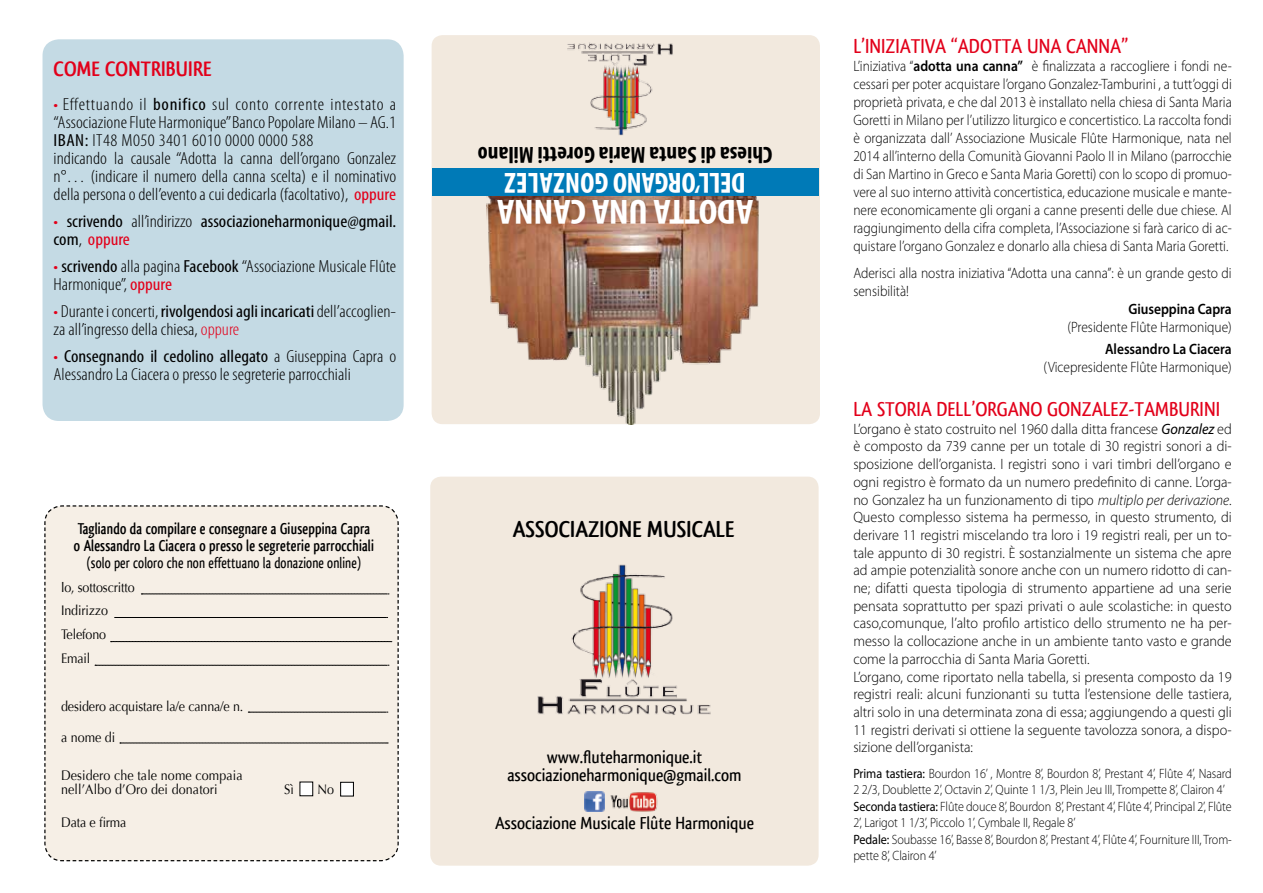
<style>
.page{position:relative;width:1263px;height:893px;background:#fff}
.page>*{position:absolute;margin:0;border:0;box-sizing:border-box;transform-origin:0 0}
.t1{font:700 condensed 35.1px "Myriad Pro";letter-spacing:-.01em;color:#fff;scale:1.1 1}
.t2{font:700 condensed 29.25px "Myriad Pro";letter-spacing:-.01em;color:#fff}
.t3{font:700 24px "Qlassik";color:#000}
.t4{font:700 condensed 23.4px "Myriad Pro";color:#000}
.t5{font:700 21.9px "Qlassik";color:#e2001a}
.t6{font:500 21px "Qlassik";color:#e2001a}
.t7{font:500 18.15px/18.1px "Qlassik";color:#000;text-align:center}
.t8{font:300 condensed 17.55px/18px "Myriad Pro";color:#000;scale:1.1 1}
.t9{font:condensed 17.55px/18px "Myriad Pro";color:#000;scale:1.1 1}
.t10{font:700 16.5px/17.1px "Qlassik";letter-spacing:.01em;color:#000;scale:.85 1}
.t11{font:500 15.9px "Qlassik";letter-spacing:.01em;color:#000;scale:.85 1}
.t12{font:300 15px/17.7px "Myriad Pro";color:#000;scale:.95 1}
.t13{font:300 15px/18px "Myriad Pro";color:#000;text-align:justify;scale:.9 1}
.t14{font:600 15px "Myriad Pro";color:#000;scale:.9 1}
.t15{font:13.8px/23.7px "Optima";letter-spacing:-.01em;color:#000;scale:.9 1}
.t16{font:13.8px/13.8px "Optima";letter-spacing:.01em;color:#000;scale:.9 1}
.t17{font:300 13.5px/16.5px "Myriad Pro";letter-spacing:-.005em;color:#000;scale:.9 1}
.s1{color:#e2001a}
.s2{font-weight:400}
.s3{font-weight:400;color:#e2001a}
.s4{font-weight:300;color:#e2001a}
.s5{font-weight:300}
.s6{font-size:14.55px}
.s7{font-weight:600}
.s8{font-weight:400;font-style:italic}
.s9{font-style:italic}
</style>
<div class="page">
<div style="left:432px;top:35px;width:388px;height:389px;background:#f2e9de;border-radius:11px"></div>
<img style="left:487px;top:195px;width:273px;height:229px">
<div style="left:430px;top:477px;width:389px;height:389px;background:#f2e9de;border-radius:11px"></div>
<img style="left:567px;top:42px;width:106px;height:94px">
<div style="left:432px;top:168px;width:386px;height:27px;background:#007ab7"></div>
<div style="left:44px;top:505px;width:355px;height:357px;background:#f6efe6"></div>
<div style="left:43px;top:39px;width:361px;height:382px;background:#c4dae4;border-radius:16px"></div>
<div style="left:95px;top:526px;width:304px;height:313px;background:#f6efe6"></div>
<img style="left:537px;top:564px;width:174px;height:151px">
<img style="left:584px;top:792px;width:20px;height:20px">
<img style="left:610px;top:792px;width:48px;height:20px">
<h3 class="t5" style="left:54px;top:56px;width:160px">COME CONTRIBUIRE</h3>
<p class="t8" style="left:54px;top:96px;width:313px"><span class="s1">•</span> Effettuando il <span class="s2">bonifico</span> sul conto corrente intestato a “Associazione Flute Harmonique” Banco Popolare Milano – AG.1<br><span class="s2">IBAN:</span> IT48 M050 3401 6010 0000 0000 588<br>indicando la causale “Adotta la canna dell’organo Gonzalez n°… (indicare il numero della canna scelta) e il nominativo della persona o dell’evento a cui dedicarla (facoltativo), <span class="s3">oppure</span></p>
<p class="t9" style="left:54px;top:213px;width:313px"><span class="s4">•</span> scrivendo <span class="s5">all’indirizzo</span> associazioneharmonique@gmail. com<span class="s5">,</span> <span class="s1">oppure</span></p>
<p class="t8" style="left:54px;top:258px;width:313px"><span class="s1">•</span> <span class="s2">scrivendo</span> alla pagina <span class="s2">Facebook</span> “Associazione Musicale Flûte<br>Harmonique”, <span class="s3">oppure</span></p>
<p class="t8" style="left:54px;top:303px;width:313px"><span class="s1">•</span> Durante i concerti, <span class="s2">rivolgendosi agli incaricati</span> dell’accoglien&shy;za all’ingresso della chiesa, <span class="s1">oppure</span></p>
<p class="t8" style="left:54px;top:348px;width:313px"><span class="s1">•</span> <span class="s2">Consegnando il cedolino allegato</span> a Giuseppina Capra o<br>Alessandro La Ciacera o presso le segreterie parrocchiali</p>
<p class="t10" style="left:74px;top:520px;width:355px">Tagliando da compilare e consegnare a Giuseppina Capra o Alessandro La Ciacera o presso le segreterie parrocchiali</p>
<p class="t11" style="left:87px;top:553px;width:324px">(solo per coloro che non effettuano la donazione online)</p>
<p class="t15" style="left:61px;top:575px;width:83px"><span class="s6">I</span>o, sottoscritto<br>Indirizzo<br>Telefono<br>Email</p>
<p class="t15" style="left:61px;top:694px;width:204px">desidero acquistare la/e canna/e n.</p>
<p class="t15" style="left:61px;top:726px;width:62px">a nome di</p>
<p class="t16" style="left:61px;top:768px;width:203px">Desidero che tale nome compaia nell’Albo d’Oro dei donatori</p>
<p class="t15" style="left:284px;top:777px;width:12px">Sì</p>
<p class="t15" style="left:318px;top:777px;width:20px">No</p>
<p class="t15" style="left:61px;top:810px;width:74px">Data e firma</p>
<h3 class="t4" style="left:772px;top:168px;width:296px;rotate:-180deg">Chiesa di Santa Maria Goretti Milano</h3>
<h2 class="t2" style="left:516px;top:199px;width:13px;rotate:-180deg">z</h2>
<h2 class="t2" style="left:565px;top:199px;width:25px;rotate:-180deg">a l ez</h2>
<h2 class="t2" style="left:746px;top:199px;width:152px;rotate:-180deg">DELL’ORGANO gon</h2>
<h1 class="t1" style="left:753px;top:231px;width:235px;rotate:-180deg">ADOTTA UNA CANNA</h1>
<h3 class="t3" style="left:513px;top:515px;width:44px">Associa</h3>
<h3 class="t3" style="left:588px;top:515px;width:23px">zione</h3>
<h3 class="t3" style="left:647px;top:515px;width:50px">Musicale</h3>
<p class="t7" style="left:507px;top:748px;width:236px">www.fluteharmonique.it associazioneharmonique@gmail.com</p>
<p class="t7" style="left:495px;top:814px;width:260px">Associazione Musicale Flûte Harmonique</p>
<h3 class="t6" style="left:853px;top:34px;width:277px">L’iniziativa “Adotta una canna”</h3>
<p class="t13" style="left:853px;top:57px;width:422px">L’iniziativa “<span class="s7">adotta una canna”</span> è finalizzata a raccogliere i fondi ne&shy;cessari per poter acquistare l’organo Gonzalez-Tamburini , a tutt’oggi di proprietà privata, e che dal 2013 è installato nella chiesa di Santa Maria Goretti in Milano per l’utilizzo liturgico e concertistico. La raccolta fondi è organizzata dall’ Associazione Musicale Flûte Harmonique, nata nel 2014 all’interno della Comunità Giovanni Paolo II in Milano (parrocchie di San Martino in Greco e Santa Maria Goretti) con lo scopo di promuo&shy;vere al suo interno attività concertistica, educazione musicale e mante&shy;nere economicamente gli organi a canne presenti delle due chiese. Al raggiungimento della cifra completa, l’Associazione si farà carico di ac&shy;quistare l’organo Gonzalez e donarlo alla chiesa di Santa Maria Goretti.</p>
<p class="t13" style="left:853px;top:264px;width:422px">Aderisci alla nostra iniziativa “Adotta una canna”: è un grande gesto di sensibilità!</p>
<p class="t14" style="left:1128px;top:301px;width:116px">Giuseppina Capra</p>
<p class="t13" style="left:1067px;top:318px;width:184px">(Presidente Flûte Harmonique)</p>
<p class="t14" style="left:1105px;top:341px;width:142px">Alessandro La Ciacera</p>
<p class="t13" style="left:1043px;top:359px;width:211px">(Vicepresidente Flûte Harmonique)</p>
<h3 class="t6" style="left:853px;top:397px;width:167px">La STORIA DELL’ORGANO</h3>
<h3 class="t6" style="left:1047px;top:397px;width:23px">GONZA</h3>
<h3 class="t6" style="left:1103px;top:397px;width:104px">LEZ-TAMBURINI</h3>
<p class="t12" style="left:853px;top:420px;width:400px">L’organo è stato costruito nel 1960 dalla ditta francese <span class="s8">Gonzalez</span> ed è composto da 739 canne per un totale di 30 registri sonori a di&shy;sposizione dell’organista. I registri sono i vari timbri dell’organo e ogni registro è formato da un numero predefinito di canne. L’orga&shy;no Gonzalez ha un funzionamento di tipo <span class="s9">multiplo per derivazione</span>.<br>Questo complesso sistema ha permesso, in questo strumento, di derivare 11 registri miscelando tra loro i 19 registri reali, per un to&shy;tale appunto di 30 registri. È sostanzialmente un sistema che apre ad ampie potenzialità sonore anche con un numero ridotto di can&shy;ne; difatti questa tipologia di strumento appartiene ad una serie pensata soprattutto per spazi privati o aule scolastiche: in questo caso,comunque, l’alto profilo artistico dello strumento ne ha per&shy;messo la collocazione anche in un ambiente tanto vasto e grande come la parrocchia di Santa Maria Goretti.<br>L’organo, come riportato nella tabella, si presenta composto da 19 registri reali: alcuni funzionanti su tutta l’estensione delle tastiera, altri solo in una determinata zona di essa; aggiungendo a questi gli 11 registri derivati si ottiene la seguente tavolozza sonora, a dispo&shy;sizione dell’organista:</p>
<p class="t17" style="left:853px;top:765px;width:422px"><span class="s2">Prima tastiera:</span> Bourdon 16’ , Montre 8’, Bourdon 8’, Prestant 4’, Flûte 4’, Nasard 2 2/3, Doublette 2’, Octavin 2’, Quinte 1 1/3, Plein Jeu III, Trompette 8’, Clairon 4’ <span class="s2">Seconda tastiera:</span> Flûte douce 8’, Bourdon 8’, Prestant 4’, Flûte 4’, Principal 2’, Flûte 2’, Larigot 1 1/3’, Piccolo 1’, Cymbale II, Regale 8’<br><span class="s2">Pedale:</span> Soubasse 16’, Basse 8’, Bourdon 8’, Prestant 4’, Flûte 4’, Fourniture III, Trom&shy;pette 8’, Clairon 4’</p>
</div>
